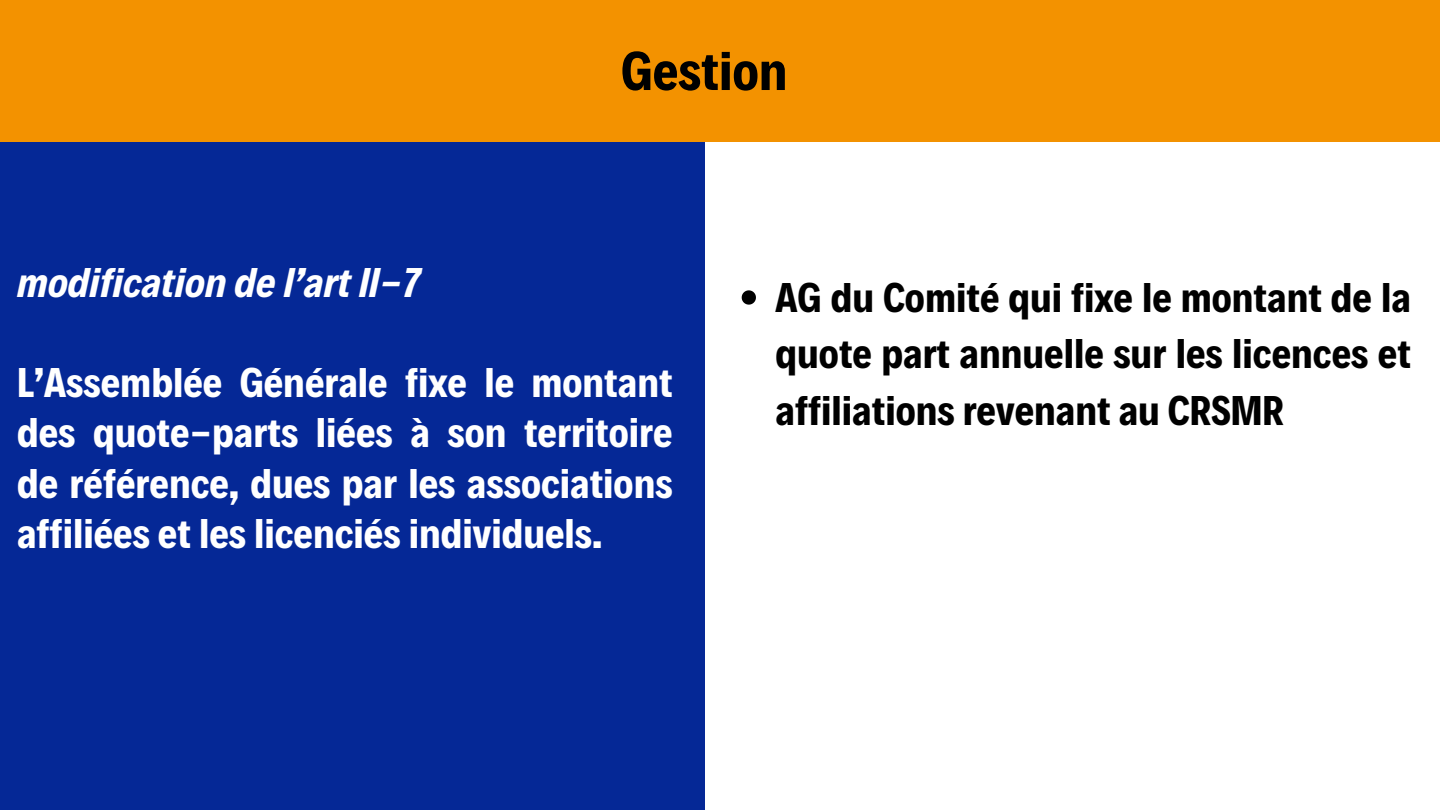
<style>
.page{position:relative;width:1440px;height:810px;background:#fff}
.page>*{position:absolute;margin:0;border:0;box-sizing:border-box;transform-origin:0 0}
.t1{font:700 55.2px "Decalotype";color:#000}
.t2{font:700 42px/50.2px "Decalotype";color:#fff;text-align:justify}
.t3{font:700 42px/56.2px "Decalotype";color:#000;text-align:justify}
.t4{font:italic 700 42px "Decalotype";color:#fff}
</style>
<div class="page">
<div style="left:0;top:127px;width:704px;height:683px;background:#052896"></div>
<div style="left:0;top:0;width:1440px;height:141px;background:#f39200"></div>
<svg style="left:742px;top:290px;width:14px;height:15px"></svg>
<h2 class="t1" style="left:621px;top:34px;width:168px">Gestion</h2>
<h1 class="t4" style="left:17px;top:254px;width:404px">modification de l’art II-7</h1>
<h2 class="t2" style="left:17px;top:355px;width:657px">L’Assemblée Générale fixe le montant des quote-parts liées à son territoire de référence, dues par les associations affiliées et les licenciés individuels.</h2>
<p class="t3" style="left:776px;top:267px;width:637px">AG du Comité qui fixe le montant de la quote part annuelle sur les licences et affiliations revenant au CRSMR</p>
</div>
